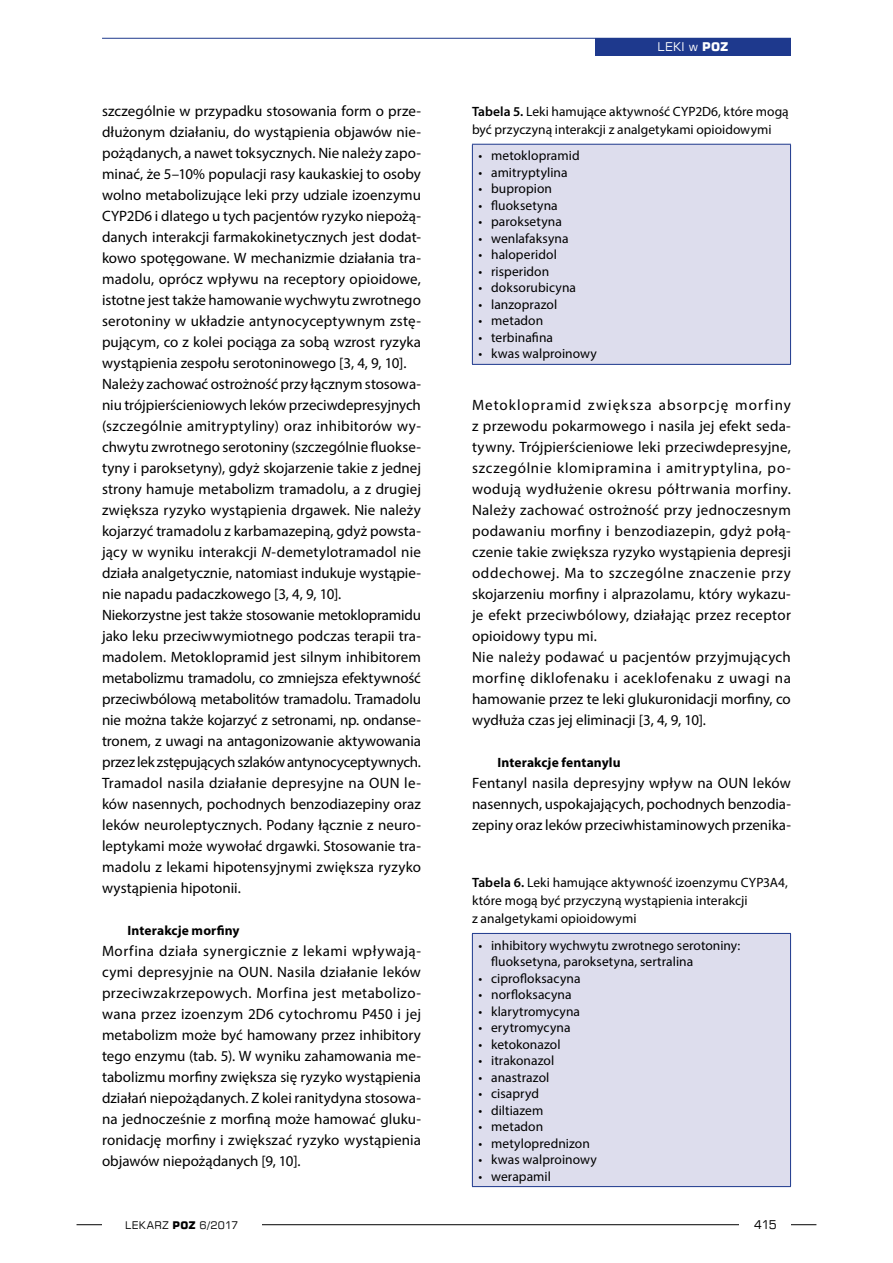
<style>
.page{position:relative;width:893px;height:1263px;background:#fff}
.page>*{position:absolute;margin:0;border:0;box-sizing:border-box;transform-origin:0 0}
.t1{font:15px/21px "Myriad Pro";letter-spacing:.005em;color:#000}
.t2{font:13.5px/18px "Myriad Pro";letter-spacing:.005em;color:#000}
.t3{font:700 13.5px "Myriad Pro";letter-spacing:.01em;color:#000}
.t4{font:12px "Square 721 EU";color:#fff}
.t5{font:12px "Square 721 EU";color:#000}
.t6{font:10.5px "Square 721 EU";letter-spacing:.03em;color:#000}
.s1{font-style:italic}
.s2{font-weight:700}
.s3{font-weight:600}
</style>
<div class="page">
<hr style="left:102px;top:38px;width:689px;height:1px;background:#1e398d">
<hr style="left:77px;top:1224px;width:739px;height:1px;background:#000">
<div style="left:740px;top:1216px;width:51px;height:17px;background:#fff"></div>
<div style="left:102px;top:1216px;width:159px;height:17px;background:#fff"></div>
<div style="left:595px;top:38px;width:196px;height:17px;background:#1e398d"></div>
<div style="left:472px;top:144px;width:318px;height:220px;background:#dddded"></div>
<hr style="left:472px;top:144px;width:319px;height:1px;background:#1e398d">
<hr style="left:472px;top:145px;width:1px;height:219px;background:#1e398d">
<hr style="left:790px;top:145px;width:1px;height:219px;background:#1e398d">
<hr style="left:472px;top:364px;width:319px;height:1px;background:#1e398d">
<div style="left:472px;top:933px;width:318px;height:253px;background:#dddded"></div>
<hr style="left:472px;top:933px;width:319px;height:1px;background:#1e398d">
<hr style="left:472px;top:934px;width:1px;height:252px;background:#1e398d">
<hr style="left:790px;top:934px;width:1px;height:252px;background:#1e398d">
<hr style="left:472px;top:1186px;width:319px;height:1px;background:#1e398d">
<p class="t1" style="left:102px;top:100px;width:320px">szczególnie w przypadku stosowania form o prze&shy;dłużonym działaniu, do wystąpienia objawów nie&shy;pożądanych, a nawet toksycznych. Nie należy zapo&shy;minać, że 5–10% populacji rasy kaukaskiej to osoby wolno metabolizujące leki przy udziale izoenzymu CYP2D6 i dlatego u tych pacjentów ryzyko niepożą&shy;danych interakcji farmakokinetycznych jest dodat&shy;kowo spotęgowane. W mechanizmie działania tra&shy;madolu, oprócz wpływu na receptory opioidowe, istotne jest także hamowanie wychwytu zwrotnego serotoniny w układzie antynocyceptywnym zstę&shy;pującym, co z kolei pociąga za sobą wzrost ryzyka wystąpienia zespołu serotoninowego [3, 4, 9, 10].<br>Należy zachować ostrożność przy łącznym stosowa&shy;niu trójpierścieniowych leków przeciwdepresyjnych (szczególnie amitryptyliny) oraz inhibitorów wy&shy;chwytu zwrotnego serotoniny (szczególnie fluokse&shy;tyny i paroksetyny), gdyż skojarzenie takie z jednej strony hamuje metabolizm tramadolu, a z drugiej zwiększa ryzyko wystąpienia drgawek. Nie należy kojarzyć tramadolu z karbamazepiną, gdyż powsta&shy;jący w wyniku interakcji <span class="s1">N</span>-demetylotramadol nie działa analgetycznie, natomiast indukuje wystąpie&shy;nie napadu padaczkowego [3, 4, 9, 10].<br>Niekorzystne jest także stosowanie metoklopramidu jako leku przeciwwymiotnego podczas terapii tra&shy;madolem. Metoklopramid jest silnym inhibitorem metabolizmu tramadolu, co zmniejsza efektywność przeciwbólową metabolitów tramadolu. Tramadolu nie można także kojarzyć z setronami, np. ondanse&shy;tronem, z uwagi na antagonizowanie aktywowania przez lek zstępujących szlaków antynocyceptywnych.<br>Tramadol nasila działanie depresyjne na OUN le&shy;ków nasennych, pochodnych benzodiazepiny oraz leków neuroleptycznych. Podany łącznie z neuro&shy;leptykami może wywołać drgawki. Stosowanie tra&shy;madolu z lekami hipotensyjnymi zwiększa ryzyko wystąpienia hipotonii.</p>
<p class="t3" style="left:128px;top:921px;width:114px">Interakcje morfiny</p>
<p class="t1" style="left:102px;top:940px;width:320px;text-align:justify">Morfina działa synergicznie z lekami wpływają&shy;cymi depresyjnie na OUN. Nasila działanie leków przeciwzakrzepowych. Morfina jest metabolizo&shy;wana przez izoenzym 2D6 cytochromu P450 i jej metabolizm może być hamowany przez inhibitory tego enzymu (tab. 5). W wyniku zahamowania me&shy;tabolizmu morfiny zwiększa się ryzyko wystąpienia działań niepożądanych. Z kolei ranitydyna stosowa&shy;na jednocześnie z morfiną może hamować gluku&shy;ronidację morfiny i zwiększać ryzyko wystąpienia objawów niepożądanych [9, 10].</p>
<p class="t4" style="left:658px;top:39px;width:73px">LEKI W <span class="s2">POZ</span></p>
<p class="t2" style="left:472px;top:102px;width:318px"><span class="s3">Tabela 5.</span> Leki hamujące aktywność CYP2D6, które mogą być przyczyną interakcji z analgetykami opioidowymi</p>
<p class="t2" style="left:478px;top:147px;width:103px">• metoklopramid</p>
<p class="t2" style="left:478px;top:163px;width:91px">• amitryptylina</p>
<p class="t2" style="left:478px;top:180px;width:75px">• bupropion</p>
<p class="t2" style="left:478px;top:196px;width:81px">• fluoksetyna</p>
<p class="t2" style="left:478px;top:213px;width:85px">• paroksetyna</p>
<p class="t2" style="left:478px;top:229px;width:92px">• wenlafaksyna</p>
<p class="t2" style="left:478px;top:246px;width:80px">• haloperidol</p>
<p class="t2" style="left:478px;top:262px;width:72px">• risperidon</p>
<p class="t2" style="left:478px;top:279px;width:99px">• doksorubicyna</p>
<p class="t2" style="left:478px;top:295px;width:80px">• lanzoprazol</p>
<p class="t2" style="left:478px;top:312px;width:66px">• metadon</p>
<p class="t2" style="left:478px;top:328px;width:76px">• terbinafina</p>
<p class="t2" style="left:478px;top:345px;width:120px">• kwas walproinowy</p>
<p class="t1" style="left:472px;top:394px;width:320px">Metoklopramid zwiększa absorpcję morfiny z przewodu pokarmowego i nasila jej efekt seda&shy;tywny. Trójpierścieniowe leki przeciwdepresyjne, szczególnie klomipramina i amitryptylina, po&shy;wodują wydłużenie okresu półtrwania morfiny.<br>Należy zachować ostrożność przy jednoczesnym podawaniu morfiny i benzodiazepin, gdyż połą&shy;czenie takie zwiększa ryzyko wystąpienia depresji oddechowej. Ma to szczególne znaczenie przy skojarzeniu morfiny i alprazolamu, który wykazu&shy;je efekt przeciwbólowy, działając przez receptor opioidowy typu mi.<br>Nie należy podawać u pacjentów przyjmujących morfinę diklofenaku i aceklofenaku z uwagi na hamowanie przez te leki glukuronidacji morfiny, co wydłuża czas jej eliminacji [3, 4, 9, 10].</p>
<p class="t3" style="left:497px;top:753px;width:125px">Interakcje fentanylu</p>
<p class="t1" style="left:472px;top:772px;width:320px;text-align:justify">Fentanyl nasila depresyjny wpływ na OUN leków nasennych, uspokajających, pochodnych benzodia&shy;zepiny oraz leków przeciwhistaminowych przenika-</p>
<p class="t2" style="left:472px;top:873px;width:317px"><span class="s3">Tabela 6.</span> Leki hamujące aktywność izoenzymu CYP3A4, które mogą być przyczyną wystąpienia interakcji<br>z analgetykami opioidowymi</p>
<p class="t2" style="left:491px;top:936px;width:251px;line-height:16.5px;text-indent:-13px">• inhibitory wychwytu zwrotnego serotoniny: fluoksetyna, paroksetyna, sertralina</p>
<p class="t2" style="left:478px;top:969px;width:104px">• ciprofloksacyna</p>
<p class="t2" style="left:478px;top:985px;width:95px">• norfloksacyna</p>
<p class="t2" style="left:478px;top:1002px;width:103px">• klarytromycyna</p>
<p class="t2" style="left:478px;top:1018px;width:94px">• erytromycyna</p>
<p class="t2" style="left:478px;top:1035px;width:84px">• ketokonazol</p>
<p class="t2" style="left:478px;top:1051px;width:77px">• itrakonazol</p>
<p class="t2" style="left:478px;top:1068px;width:73px">• anastrazol</p>
<p class="t2" style="left:478px;top:1084px;width:62px">• cisapryd</p>
<p class="t2" style="left:478px;top:1101px;width:67px">• diltiazem</p>
<p class="t2" style="left:478px;top:1117px;width:66px">• metadon</p>
<p class="t2" style="left:478px;top:1134px;width:113px">• metyloprednizon</p>
<p class="t2" style="left:478px;top:1150px;width:120px">• kwas walproinowy</p>
<p class="t2" style="left:478px;top:1167px;width:74px">• werapamil</p>
<p class="t6" style="left:125px;top:1218px;width:115px">LEKARZ <span class="s2">POZ</span> 6/2017</p>
<p class="t5" style="left:754px;top:1217px;width:24px">415</p>
</div>
